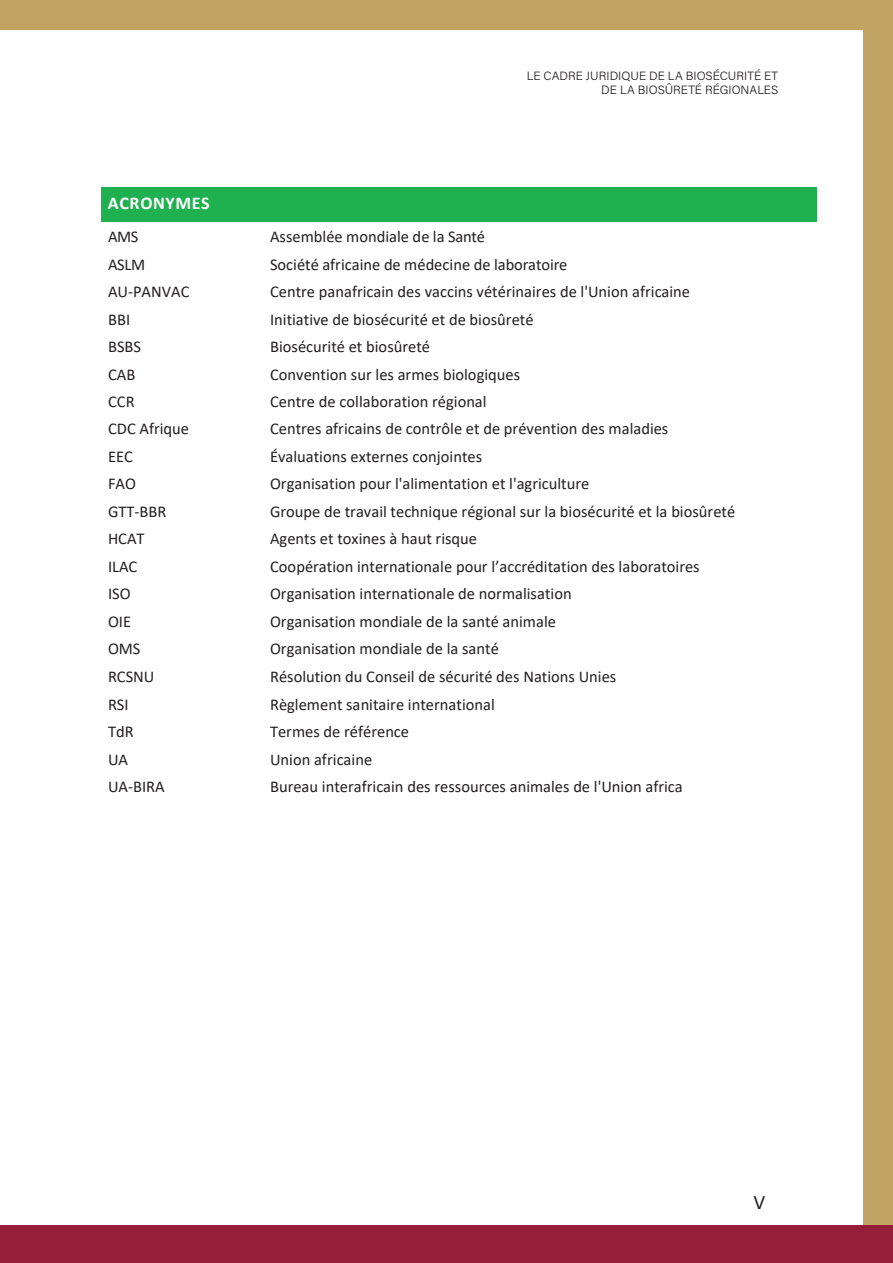
<style>
.page{position:relative;width:893px;height:1263px;background:#fff}
.page>*{position:absolute;margin:0;border:0;box-sizing:border-box;transform-origin:0 0}
.t1{font:300 25.5px "Acumin Pro";color:#231f20}
.t2{font:700 18px "Calibri";letter-spacing:.03em;color:#fff}
.t3{font:16.5px "Calibri";color:#231f20}
.t4{font:300 12px/14.4px "Acumin Pro";color:#231f20;text-align:right}
</style>
<div class="page">
<div style="left:863px;top:0;width:30px;height:1235px;background:#c2a364"></div>
<div style="left:0;top:1225px;width:893px;height:38px;background:#951e39"></div>
<div style="left:0;top:0;width:893px;height:30px;background:#c2a364"></div>
<div style="left:101px;top:187px;width:716px;height:34px;background:#1fb04f"></div>
<p class="t2" style="left:108px;top:190px;width:103px">ACRONYMES</p>
<p class="t4" style="left:527px;top:68px;width:253px">LE CADRE JURIDIQUE DE LA BIOSÉCURITÉ ET<br>DE LA BIOSÛRETÉ RÉGIONALES</p>
<p class="t3" style="left:108px;top:225px;width:32px">AMS</p>
<p class="t3" style="left:270px;top:225px;width:216px">Assemblée mondiale de la Santé</p>
<p class="t3" style="left:108px;top:253px;width:39px">ASLM</p>
<p class="t3" style="left:270px;top:253px;width:299px">Société africaine de médecine de laboratoire</p>
<p class="t3" style="left:108px;top:280px;width:83px">AU-PANVAC</p>
<p class="t3" style="left:270px;top:280px;width:422px">Centre panafricain des vaccins vétérinaires de l'Union africaine</p>
<p class="t3" style="left:108px;top:308px;width:24px">BBI</p>
<p class="t3" style="left:270px;top:308px;width:265px">Initiative de biosécurité et de biosûreté</p>
<p class="t3" style="left:108px;top:335px;width:35px">BSBS</p>
<p class="t3" style="left:270px;top:335px;width:162px">Biosécurité et biosûreté</p>
<p class="t3" style="left:108px;top:363px;width:29px">CAB</p>
<p class="t3" style="left:270px;top:363px;width:251px">Convention sur les armes biologiques</p>
<p class="t3" style="left:108px;top:390px;width:28px">CCR</p>
<p class="t3" style="left:270px;top:390px;width:218px">Centre de collaboration régional</p>
<p class="t3" style="left:108px;top:417px;width:83px">CDC Afrique</p>
<p class="t3" style="left:270px;top:417px;width:400px">Centres africains de contrôle et de prévention des maladies</p>
<p class="t3" style="left:108px;top:445px;width:26px">EEC</p>
<p class="t3" style="left:270px;top:445px;width:214px">Évaluations externes conjointes</p>
<p class="t3" style="left:108px;top:472px;width:29px">FAO</p>
<p class="t3" style="left:270px;top:472px;width:321px">Organisation pour l'alimentation et l'agriculture</p>
<p class="t3" style="left:108px;top:500px;width:60px">GTT-BBR</p>
<p class="t3" style="left:270px;top:500px;width:467px">Groupe de travail technique régional sur la biosécurité et la biosûreté</p>
<p class="t3" style="left:108px;top:527px;width:38px">HCAT</p>
<p class="t3" style="left:270px;top:527px;width:209px">Agents et toxines à haut risque</p>
<p class="t3" style="left:108px;top:555px;width:31px">ILAC</p>
<p class="t3" style="left:270px;top:555px;width:431px">Coopération internationale pour l’accréditation des laboratoires</p>
<p class="t3" style="left:108px;top:582px;width:24px">ISO</p>
<p class="t3" style="left:270px;top:582px;width:303px">Organisation internationale de normalisation</p>
<p class="t3" style="left:108px;top:610px;width:25px">OIE</p>
<p class="t3" style="left:270px;top:610px;width:287px">Organisation mondiale de la santé animale</p>
<p class="t3" style="left:108px;top:637px;width:34px">OMS</p>
<p class="t3" style="left:270px;top:637px;width:230px">Organisation mondiale de la santé</p>
<p class="t3" style="left:108px;top:665px;width:48px">RCSNU</p>
<p class="t3" style="left:270px;top:665px;width:348px">Résolution du Conseil de sécurité des Nations Unies</p>
<p class="t3" style="left:108px;top:692px;width:22px">RSI</p>
<p class="t3" style="left:270px;top:692px;width:226px">Règlement sanitaire international</p>
<p class="t3" style="left:108px;top:720px;width:27px">TdR</p>
<p class="t3" style="left:270px;top:720px;width:141px">Termes de référence</p>
<p class="t3" style="left:108px;top:747px;width:22px">UA</p>
<p class="t3" style="left:270px;top:747px;width:104px">Union africaine</p>
<p class="t3" style="left:108px;top:775px;width:58px">UA-BIRA</p>
<p class="t3" style="left:270px;top:775px;width:414px">Bureau interafricain des ressources animales de l'Union africa</p>
<h1 class="t1" style="left:753px;top:1183px;width:13px">v</h1>
</div>
